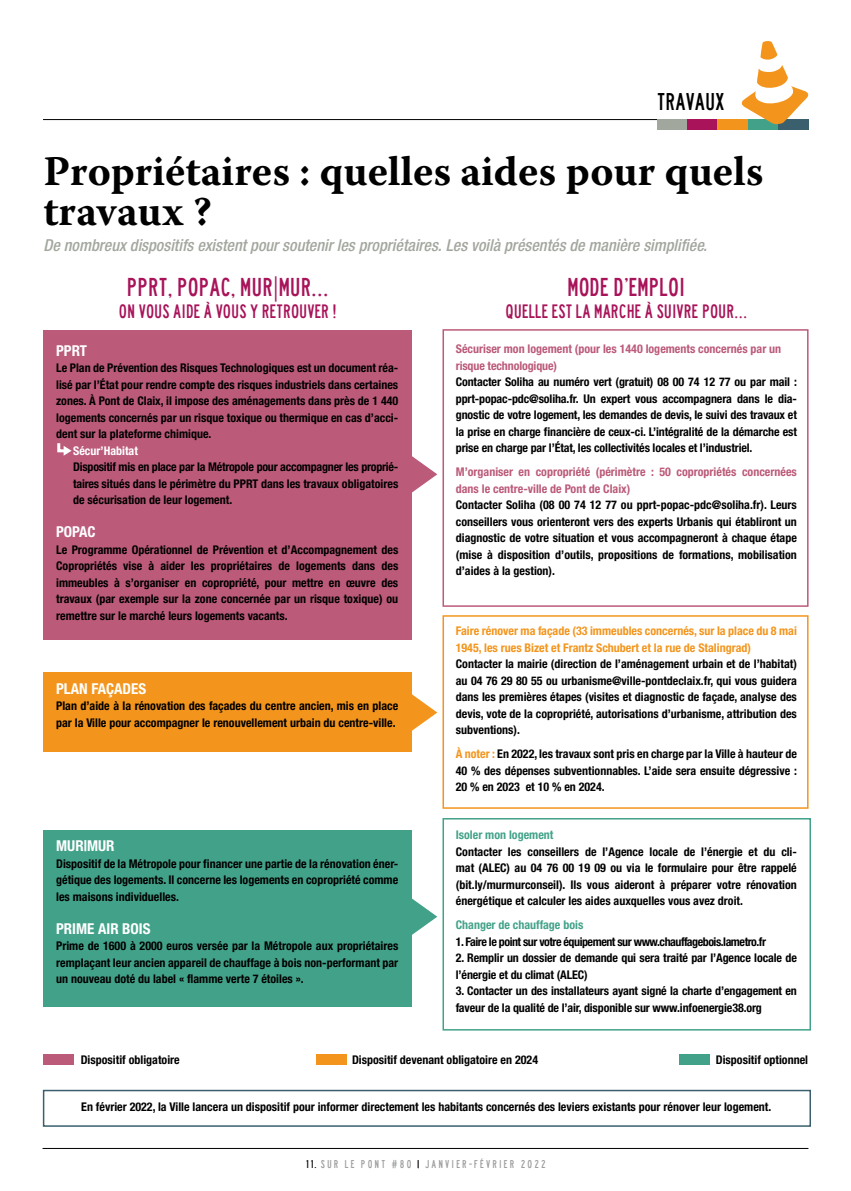
<style>
.page{position:relative;width:851px;height:1191px;background:#fff}
.page>*{position:absolute;margin:0;border:0;box-sizing:border-box;transform-origin:0 0}
.t1{font:700 42px/40.5px "Warnock Pro";color:#000}
.t2{font:24px "lanea";color:#a81359}
.t3{font:22.5px "lanea";color:#000}
.t4{font:18px "lanea";color:#a81359}
.t5{font:italic 500 condensed 16.5px "Helvetica Neue";color:#a2a79e}
.t6{font:700 condensed 15px "Helvetica Neue";color:#fff}
.t7{font:700 condensed 12px/16.5px "Helvetica Neue";color:#000;text-align:justify}
.t8{font:700 condensed 12px/16.5px "Helvetica Neue";color:#bb5a79}
.t9{font:700 condensed 12px/16.5px "Helvetica Neue";color:#f3951c}
.t10{font:700 condensed 12px "Helvetica Neue";letter-spacing:-.04em;color:#000}
.t11{font:700 condensed 12px "Helvetica Neue";color:#42a289}
.t12{font:700 condensed 12px "Helvetica Neue";color:#fff}
.t13{font:10.5px "lanea";letter-spacing:.2em;color:#9c9e9f}
.s1{color:#f3951c}
.s2{color:#000}
</style>
<div class="page">
<svg style="left:411px;top:689px;width:26px;height:47px"></svg>
<div style="left:43px;top:1089px;width:767px;height:37px;border:2px solid #3a606e"></div>
<hr style="left:43px;top:1148px;width:765px;height:1px;background:#000">
<hr style="left:43px;top:119px;width:764px;height:1px;background:#000">
<div style="left:657px;top:119px;width:30px;height:10px;background:#a2a79e"></div>
<div style="left:687px;top:119px;width:30px;height:10px;background:#a81359"></div>
<div style="left:717px;top:119px;width:30px;height:10px;background:#f3951c"></div>
<div style="left:747px;top:119px;width:31px;height:10px;background:#42a289"></div>
<div style="left:778px;top:119px;width:30px;height:10px;background:#3a606e"></div>
<svg style="left:741px;top:41px;width:67px;height:83px"></svg>
<div style="left:44px;top:330px;width:367px;height:309px;background:#bb5a79"></div>
<div style="left:44px;top:672px;width:367px;height:79px;background:#f3951c"></div>
<div style="left:44px;top:829px;width:367px;height:177px;background:#42a289"></div>
<div style="left:442px;top:329px;width:366px;height:278px;border:2px solid #bb5a79"></div>
<div style="left:442px;top:615px;width:366px;height:193px;border:2px solid #f3951c"></div>
<div style="left:442px;top:818px;width:368px;height:212px;border:2px solid #42a289"></div>
<div style="left:44px;top:1054px;width:30px;height:10px;background:#bb5a79"></div>
<div style="left:679px;top:1054px;width:31px;height:10px;background:#42a289"></div>
<div style="left:316px;top:1054px;width:30px;height:10px;background:#f3951c"></div>
<svg style="left:411px;top:451px;width:26px;height:47px"></svg>
<svg style="left:411px;top:893px;width:26px;height:47px"></svg>
<svg style="left:57px;top:443px;width:15px;height:13px"></svg>
<h3 class="t3" style="left:657px;top:88px;width:69px">TRAVAUX</h3>
<h1 class="t1" style="left:44px;top:150px;width:721px">Propriétaires : quelles aides pour quels travaux ?</h1>
<h3 class="t5" style="left:43px;top:235px;width:665px">De nombreux dispositifs existent pour soutenir les propriétaires. Les voilà présentés de manière simplifiée.</h3>
<h2 class="t2" style="left:127px;top:273px;width:203px">PPRT, POPAC, MUR|MUR…</h2>
<h3 class="t4" style="left:119px;top:300px;width:219px">ON VOUS AIDE À VOUS Y RETROUVER !</h3>
<p class="t6" style="left:56px;top:341px;width:32px">PPRT</p>
<p class="t7" style="left:56px;top:359px;width:343px">Le Plan de Prévention des Risques Technologiques est un document réa&shy;lisé par l’État pour rendre compte des risques industriels dans certaines zones. À Pont de Claix, il impose des aménagements dans près de 1 440 logements concernés par un risque toxique ou thermique en cas d’acci&shy;dent sur la plateforme chimique.</p>
<p class="t12" style="left:73px;top:443px;width:66px">Sécur’Habitat</p>
<p class="t7" style="left:73px;top:458px;width:326px">Dispositif mis en place par la Métropole pour accompagner les proprié&shy;taires situés dans le périmètre du PPRT dans les travaux obligatoires de sécurisation de leur logement.</p>
<p class="t6" style="left:56px;top:523px;width:41px">POPAC</p>
<p class="t7" style="left:56px;top:541px;width:343px">Le Programme Opérationnel de Prévention et d’Accompagnement des Copropriétés vise à aider les propriétaires de logements dans des immeubles à s’organiser en copropriété, pour mettre en œuvre des travaux (par exemple sur la zone concernée par un risque toxique) ou remettre sur le marché leurs logements vacants.</p>
<p class="t6" style="left:56px;top:679px;width:92px">PLAN FAÇADES</p>
<p class="t7" style="left:56px;top:697px;width:343px">Plan d’aide à la rénovation des façades du centre ancien, mis en place par la Ville pour accompagner le renouvellement urbain du centre-ville.</p>
<p class="t6" style="left:56px;top:837px;width:60px">MUR|MUR</p>
<p class="t7" style="left:56px;top:855px;width:343px">Dispositif de la Métropole pour financer une partie de la rénovation éner&shy;gétique des logements. Il concerne les logements en copropriété comme les maisons individuelles.</p>
<p class="t6" style="left:56px;top:919px;width:96px">PRIME AIR BOIS</p>
<p class="t7" style="left:56px;top:937px;width:343px">Prime de 1600 à 2000 euros versée par la Métropole aux propriétaires remplaçant leur ancien appareil de chauffage à bois non-performant par un nouveau doté du label « flamme verte 7 étoiles ».</p>
<h2 class="t2" style="left:567px;top:273px;width:119px">MODE D’EMPLOI</h2>
<h3 class="t4" style="left:505px;top:300px;width:243px">QUELLE EST LA MARCHE À SUIVRE POUR…</h3>
<p class="t8" style="left:455px;top:341px;width:327px">Sécuriser mon logement (pour les 1440 logements concernés par un risque technologique)</p>
<p class="t7" style="left:455px;top:374px;width:342px">Contacter Soliha au numéro vert (gratuit) 08 00 74 12 77 ou par mail : pprt-popac-pdc@soliha.fr. Un expert vous accompagnera dans le dia&shy;gnostic de votre logement, les demandes de devis, le suivi des travaux et la prise en charge financière de ceux-ci. L’intégralité de la démarche est prise en charge par l’État, les collectivités locales et l’industriel.</p>
<p class="t8" style="left:455px;top:464px;width:342px">M’organiser en copropriété (périmètre : 50 copropriétés concernées dans le centre-ville de Pont de Claix)</p>
<p class="t7" style="left:455px;top:497px;width:342px">Contacter Soliha (08 00 74 12 77 ou pprt-popac-pdc@soliha.fr). Leurs conseillers vous orienteront vers des experts Urbanis qui établiront un diagnostic de votre situation et vous accompagneront à chaque étape (mise à disposition d’outils, propositions de formations, mobilisation d’aides à la gestion).</p>
<p class="t9" style="left:455px;top:622px;width:342px">Faire rénover ma façade (33 immeubles concernés, sur la place du 8 mai<br>1945, les rues Bizet et Frantz Schubert et la rue de Stalingrad)</p>
<p class="t7" style="left:455px;top:655px;width:342px">Contacter la mairie (direction de l’aménagement urbain et de l’habitat) au 04 76 29 80 55 ou urbanisme@ville-pontdeclaix.fr, qui vous guidera dans les premières étapes (visites et diagnostic de façade, analyse des devis, vote de la copropriété, autorisations d’urbanisme, attribution des subventions).</p>
<p class="t7" style="left:455px;top:745px;width:342px"><span class="s1">À noter :</span> En 2022, les travaux sont pris en charge par la Ville à hauteur de 40 % des dépenses subventionnables. L’aide sera ensuite dégressive :<br>20 % en 2023 et 10 % en 2024.</p>
<p class="t11" style="left:455px;top:827px;width:99px">Isoler mon logement</p>
<p class="t7" style="left:455px;top:843px;width:342px">Contacter les conseillers de l’Agence locale de l’énergie et du cli&shy;mat (ALEC) au 04 76 00 19 09 ou via le formulaire pour être rappelé (bit.ly/murmurconseil). Ils vous aideront à préparer votre rénovation énergétique et calculer les aides auxquelles vous avez droit.</p>
<p class="t11" style="left:455px;top:917px;width:129px">Changer de chauffage bois</p>
<p class="t10" style="left:455px;top:934px;width:312px">1. Faire le point sur votre équipement sur www.chauffagebois.lametro.fr</p>
<p class="t7" style="left:455px;top:949px;width:342px">2. Remplir un dossier de demande qui sera traité par l’Agence locale de l’énergie et du climat (ALEC)</p>
<p class="t7" style="left:455px;top:982px;width:342px">3. Contacter un des installateurs ayant signé la charte d’engagement en faveur de la qualité de l’air, disponible sur www.infoenergie38.org</p>
<p class="t7" style="left:81px;top:1051px;width:100px">Dispositif obligatoire</p>
<p class="t7" style="left:352px;top:1051px;width:187px">Dispositif devenant obligatoire en 2024</p>
<p class="t7" style="left:715px;top:1051px;width:94px">Dispositif optionnel</p>
<p class="t7" style="left:81px;top:1098px;width:691px">En février 2022, la Ville lancera un dispositif pour informer directement les habitants concernés des leviers existants pour rénover leur logement.</p>
<p class="t13" style="left:305px;top:1157px;width:108px"><span class="s2">11.</span> SUR LE PONT #80</p>
<p class="t13" style="left:424px;top:1157px;width:123px">JANVIER-FÉVRIER 2022</p>
</div>
